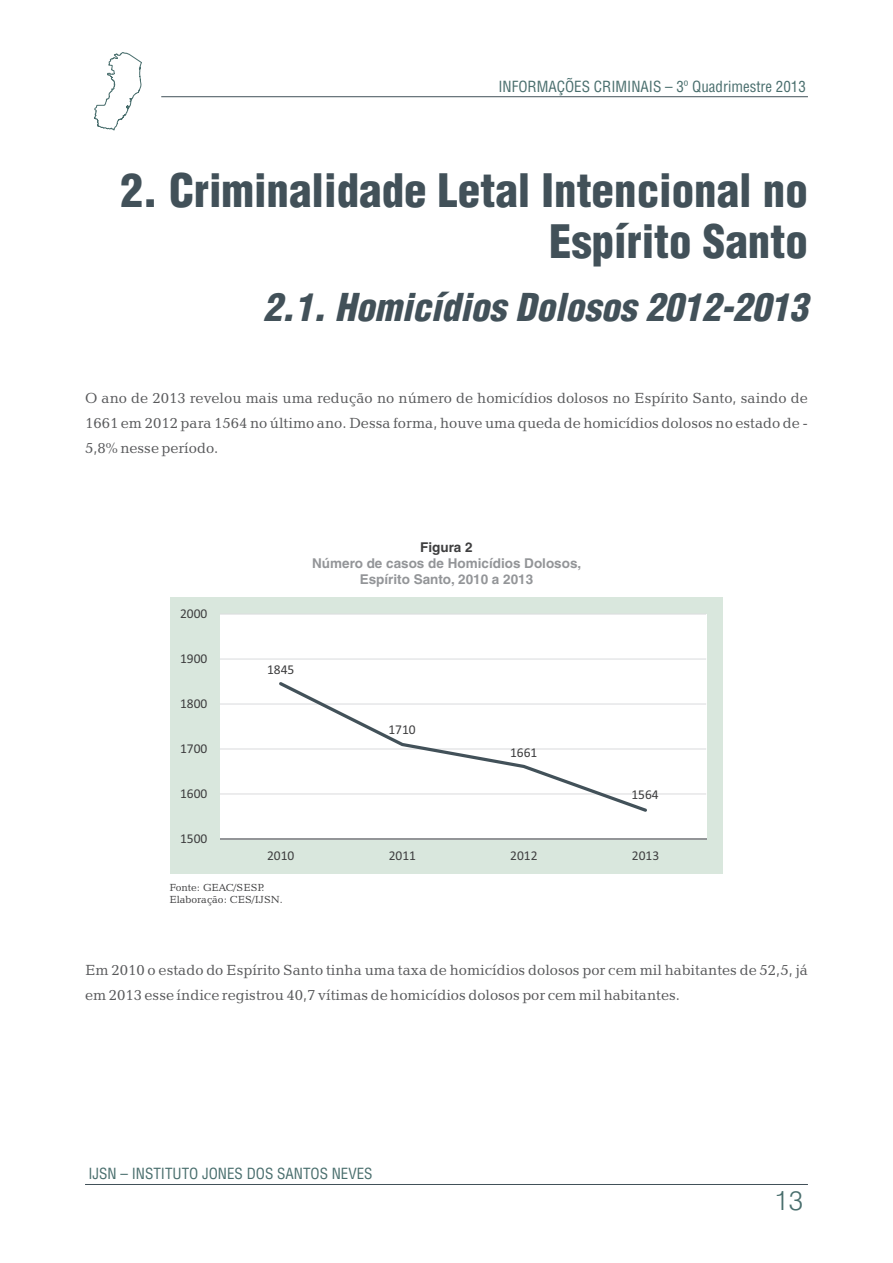
<style>
.page{position:relative;width:893px;height:1263px;background:#fff}
.page>*{position:absolute;margin:0;border:0;box-sizing:border-box;transform-origin:0 0}
.t1{font:900 condensed 45px/50.7px "Helvetica LT";color:#425159;text-align:right}
.t2{font:italic 900 condensed 37.5px "Helvetica LT";color:#425159}
.t3{font:300 27px "Swiss 721 BT";color:#496e6d}
.t4{font:15px/25.2px "Candida BT";color:#57585a;text-align:justify}
.t5{font:condensed 15px "Helvetica LT";color:#496e6d}
.t6{font:700 13.5px/16px "Helvetica LT";color:#939598;text-align:center}
.t7{font:13.5px "Calibri";color:#3e3e3f}
.t8{font:700 13.5px "Helvetica LT";color:#3e3e3f}
.t9{font:10.5px/12.6px "Candida BT";color:#3e3e3f}
</style>
<div class="page">
<hr style="left:161px;top:96px;width:647px;height:1px;background:#425159">
<svg style="left:94px;top:52px;width:48px;height:78px"></svg>
<hr style="left:85px;top:1184px;width:723px;height:1px;background:#425159">
<div style="left:170px;top:597px;width:553px;height:277px;background:#d9e7dd"></div>
<div style="left:220px;top:614px;width:486px;height:225px;background:#fff"></div>
<hr style="left:220px;top:793px;width:486px;height:1px;background:#dcdddf">
<hr style="left:220px;top:748px;width:486px;height:1px;background:#dcdddf">
<hr style="left:220px;top:703px;width:486px;height:1px;background:#dcdddf">
<hr style="left:220px;top:658px;width:486px;height:2px;background:#dcdddf">
<hr style="left:220px;top:613px;width:486px;height:2px;background:#dcdddf">
<hr style="left:220px;top:838px;width:486px;height:1px;background:#939598">
<svg style="left:279px;top:682px;width:368px;height:130px"></svg>
<p class="t5" style="left:498px;top:80px;width:309px">INFORMAÇÕES CRIMINAIS – 3º Quadrimestre 2013</p>
<h1 class="t1" style="left:120px;top:170px;width:689px">2. Criminalidade Letal Intencional no<br>Espírito Santo</h1>
<h2 class="t2" style="left:263px;top:293px;width:546px">2.1. Homicídios Dolosos 2012-2013</h2>
<p class="t4" style="left:85px;top:386px;width:724px">O ano de 2013 revelou mais uma redução no número de homicídios dolosos no Espírito Santo, saindo de 1661 em 2012 para 1564 no último ano. Dessa forma, houve uma queda de homicídios dolosos no estado de - 5,8% nesse período.</p>
<p class="t7" style="left:180px;top:608px;width:29px">2000</p>
<p class="t7" style="left:180px;top:653px;width:29px">1900</p>
<p class="t7" style="left:180px;top:698px;width:29px">1800</p>
<p class="t7" style="left:180px;top:743px;width:29px">1700</p>
<p class="t7" style="left:180px;top:788px;width:29px">1600</p>
<p class="t7" style="left:180px;top:833px;width:29px">1500</p>
<p class="t8" style="left:420px;top:541px;width:54px">Figura 2</p>
<p class="t6" style="left:312px;top:556px;width:271px">Número de casos de Homicídios Dolosos,<br>Espírito Santo, 2010 a 2013</p>
<p class="t7" style="left:267px;top:664px;width:29px">1845</p>
<p class="t7" style="left:388px;top:724px;width:29px">1710</p>
<p class="t7" style="left:510px;top:747px;width:29px">1661</p>
<p class="t7" style="left:631px;top:789px;width:29px">1564</p>
<p class="t7" style="left:267px;top:850px;width:29px">2010</p>
<p class="t7" style="left:389px;top:850px;width:29px">2011</p>
<p class="t7" style="left:510px;top:850px;width:29px">2012</p>
<p class="t7" style="left:632px;top:850px;width:29px">2013</p>
<p class="t9" style="left:169px;top:882px;width:115px">Fonte: GEAC/SESP.<br>Elaboração: CES/IJSN.</p>
<p class="t4" style="left:85px;top:958px;width:724px">Em 2010 o estado do Espírito Santo tinha uma taxa de homicídios dolosos por cem mil habitantes de 52,5, já em 2013 esse índice registrou 40,7 vítimas de homicídios dolosos por cem mil habitantes.</p>
<p class="t5" style="left:88px;top:1167px;width:286px">IJSN – INSTITUTO JONES DOS SANTOS NEVES</p>
<h3 class="t3" style="left:774px;top:1189px;width:30px">13</h3>
</div>
